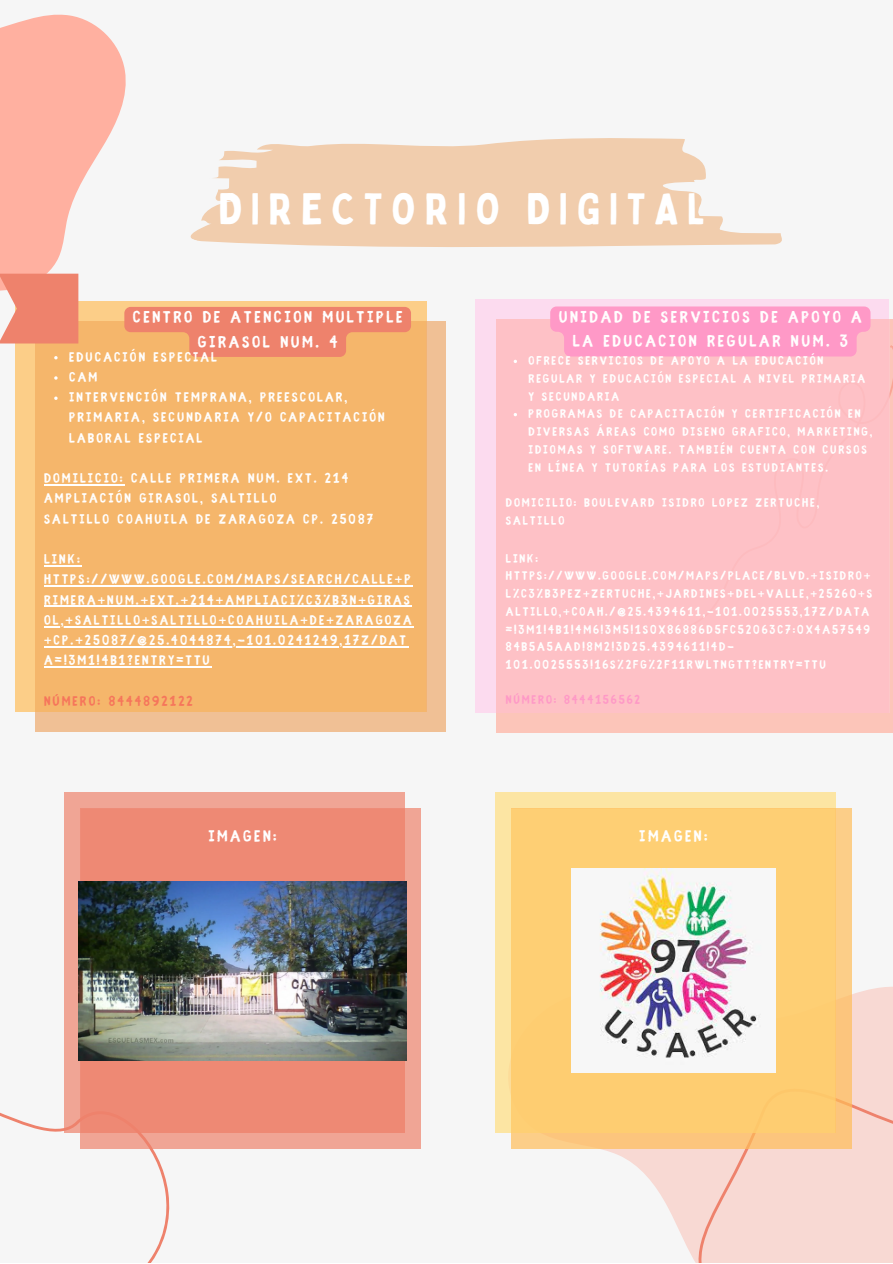
<style>
.page{position:relative;width:893px;height:1264px;background:#fff}
.page>*{position:absolute;margin:0;border:0;box-sizing:border-box;transform-origin:0 0}
.t1{font:43.35px "Bobby Jones";letter-spacing:.205em;color:#fff}
.t2{font:700 18.15px/24.8px "Fibre Vintage Full";letter-spacing:.145em;color:#fff;text-align:center}
.t3{font:700 17.85px "Fibre Vintage Full";letter-spacing:.145em;color:#fff}
.t4{font:700 14.85px/20.2px "Fibre Vintage Full";letter-spacing:.145em;color:#fff}
.t5{font:700 14.85px "Fibre Vintage Full";letter-spacing:.145em;color:#f6755b}
.t6{font:700 13.35px/17.7px "Fibre Vintage Full";letter-spacing:.145em;color:#fff}
.t7{font:700 13.35px "Fibre Vintage Full";letter-spacing:.145em;color:#ff99c7}
</style>
<div class="page">
<div style="left:0;top:0;width:892px;height:1262px;background:#f6f6f6"></div>
<svg style="left:505px;top:983px;width:387px;height:259px"></svg>
<svg style="left:411px;top:138px;width:371px;height:183px;fill:#f1cdad"></svg>
<div style="left:685px;top:1082px;width:207px;height:180px;background:#f8d9d3"></div>
<svg style="left:0;top:1112px;width:169px;height:150px"></svg>
<div style="left:475px;top:299px;width:414px;height:413px;background:#fcdbef"></div>
<div style="left:496px;top:319px;width:396px;height:413px;background:linear-gradient(to right,#fcc5b9,#fcc5b9)"></div>
<div style="left:496px;top:319px;width:393px;height:393px;background:#fec1c6"></div>
<div style="left:15px;top:301px;width:411px;height:411px;background:#fcce88"></div>
<div style="left:35px;top:321px;width:411px;height:411px;background:#f0c095"></div>
<div style="left:35px;top:321px;width:391px;height:391px;background:#f5b66b"></div>
<div style="left:64px;top:792px;width:340px;height:340px;background:#f0a595"></div>
<div style="left:81px;top:808px;width:339px;height:340px;background:#f0a595"></div>
<div style="left:81px;top:808px;width:323px;height:324px;background:#ee8974"></div>
<div style="left:495px;top:792px;width:340px;height:340px;background:#fce5a3"></div>
<div style="left:511px;top:808px;width:340px;height:340px;background:#fcc57d"></div>
<div style="left:511px;top:808px;width:324px;height:324px;background:#fecf74"></div>
<img style="left:78px;top:881px;width:329px;height:179px">
<img style="left:571px;top:868px;width:204px;height:204px">
<svg style="left:0;top:14px;width:411px;height:345px"></svg>
<svg style="left:54px;top:376px;width:4px;height:4px"></svg>
<svg style="left:54px;top:396px;width:4px;height:4px"></svg>
<hr style="left:44px;top:484px;width:81px;height:1px;background:#fff">
<hr style="left:44px;top:565px;width:38px;height:1px;background:#fff">
<hr style="left:44px;top:585px;width:368px;height:1px;background:#fff">
<hr style="left:44px;top:605px;width:368px;height:2px;background:#fff">
<hr style="left:44px;top:626px;width:370px;height:1px;background:#fff">
<hr style="left:44px;top:646px;width:364px;height:1px;background:#fff">
<hr style="left:44px;top:666px;width:168px;height:1px;background:#fff">
<div style="left:550px;top:306px;width:320px;height:50px;background:#ff99c7"></div>
<p class="t1" style="left:218px;top:182px;width:488px">DIRECTORIO DIGITAL</p>
<p class="t2" style="left:133px;top:306px;width:271px">CENTRO DE ATENCION MULTIPLE<br>GIRASOL NUM. 4</p>
<p class="t4" style="left:69px;top:348px;width:149px">EDUCACIÓN ESPECIAL</p>
<p class="t4" style="left:69px;top:368px;width:29px">CAM</p>
<p class="t4" style="left:69px;top:388px;width:317px">INTERVENCIÓN TEMPRANA, PREESCOLAR,<br>PRIMARIA, SECUNDARIA Y/O CAPACITACIÓN<br>LABORAL ESPECIAL</p>
<p class="t4" style="left:44px;top:469px;width:306px">DOMILICIO: CALLE PRIMERA NUM. EXT. 214<br>AMPLIACIÓN GIRASOL, SALTILLO</p>
<p class="t4" style="left:44px;top:510px;width:330px">SALTILLO COAHUILA DE ZARAGOZA CP. 25087</p>
<p class="t4" style="left:44px;top:550px;width:369px">LINK:<br>HTTPS://WWW.GOOGLE.COM/MAPS/SEARCH/CALLE+P RIMERA+NUM.+EXT.+214+AMPLIACI%C3%B3N+GIRAS OL,+SALTILLO+SALTILLO+COAHUILA+DE+ZARAGOZA +CP.+25087/@25.4044874,-101.0241249,17Z/DAT A=!3M1!4B1?ENTRY=TTU</p>
<p class="t5" style="left:44px;top:694px;width:150px">NÚMERO: 8444892122</p>
<p class="t3" style="left:208px;top:828px;width:70px">IMAGEN:</p>
<p class="t2" style="left:558px;top:305px;width:304px">UNIDAD DE SERVICIOS DE APOYO A<br>LA EDUCACION REGULAR NUM. 3</p>
<p class="t6" style="left:528px;top:353px;width:338px">OFRECE SERVICIOS DE APOYO A LA EDUCACIÓN<br>REGULAR Y EDUCACIÓN ESPECIAL A NIVEL PRIMARIA<br>Y SECUNDARIA</p>
<p class="t6" style="left:528px;top:406px;width:345px">PROGRAMAS DE CAPACITACIÓN Y CERTIFICACIÓN EN DIVERSAS ÁREAS COMO DISENO GRAFICO, MARKETING, IDIOMAS Y SOFTWARE. TAMBIÉN CUENTA CON CURSOS EN LÍNEA Y TUTORÍAS PARA LOS ESTUDIANTES.</p>
<p class="t6" style="left:506px;top:495px;width:315px">DOMICILIO: BOULEVARD ISIDRO LOPEZ ZERTUCHE,<br>SALTILLO</p>
<p class="t6" style="left:506px;top:550px;width:368px">LINK:<br>HTTPS://WWW.GOOGLE.COM/MAPS/PLACE/BLVD.+ISIDRO+ L%C3%B3PEZ+ZERTUCHE,+JARDINES+DEL+VALLE,+25260+S ALTILLO,+COAH./@25.4394611,-101.0025553,17Z/DATA =!3M1!4B1!4M6!3M5!1S0X86886D5FC52063C7:0X4A57549<br>84B5A5AAD!8M2!3D25.4394611!4D-101.0025553!16S%2FG%2F11RWLTNGTT?ENTRY=TTU</p>
<p class="t7" style="left:506px;top:694px;width:136px">NÚMERO: 8444156562</p>
<p class="t3" style="left:639px;top:828px;width:70px">IMAGEN:</p>
</div>
